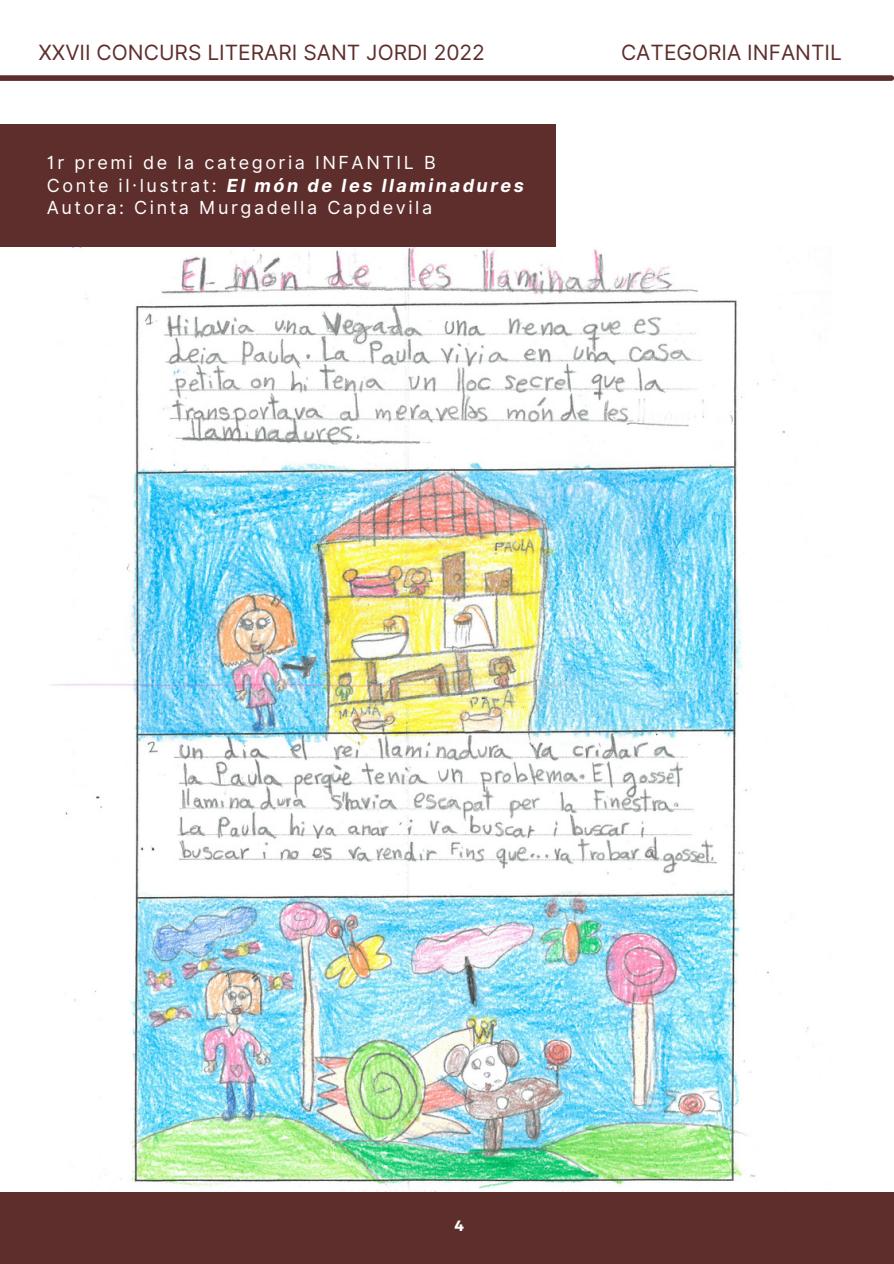
<style>
.page{position:relative;width:894px;height:1264px;background:#fff}
.page>*{position:absolute;margin:0;border:0;box-sizing:border-box;transform-origin:0 0}
.t1{font:21px "Inter";color:#5d2e2c}
.t2{font:18px/22.5px "Inter";letter-spacing:.14em;color:#fff}
.t3{font:700 14.85px "Montserrat";color:#fff}
.s1{font-weight:700;font-style:italic}
</style>
<div class="page">
<img style="left:47px;top:246px;width:767px;height:946px">
<div style="left:0;top:1192px;width:893px;height:71px;background:#5d2e2c"></div>
<div style="left:0;top:75px;width:891px;height:6px;background:#5d2e2c"></div>
<div style="left:0;top:125px;width:555px;height:121px;background:#5d2e2c"></div>
<p class="t1" style="left:38px;top:40px;width:448px">XXVII CONCURS LITERARI SANT JORDI 2022</p>
<p class="t1" style="left:620px;top:40px;width:222px">CATEGORIA INFANTIL</p>
<p class="t2" style="left:47px;top:151px;width:478px">1r premi de la categoria INFANTIL B<br>Conte il·lustrat: <span class="s1">El món de les llaminadures<br></span>Autora: Cinta Murgadella Capdevila</p>
<p class="t3" style="left:454px;top:1215px;width:11px">4</p>
</div>
